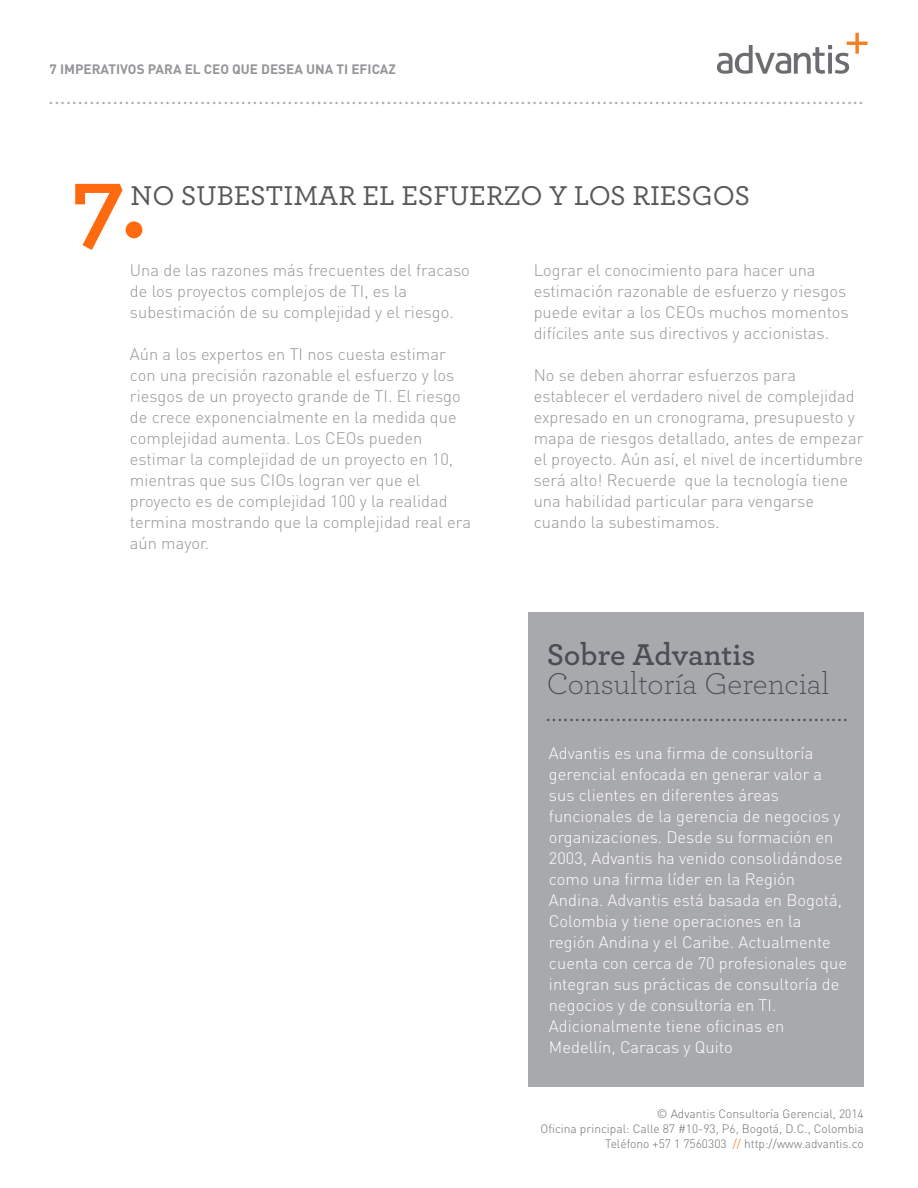
<style>
.page{position:relative;width:918px;height:1188px;background:#fff}
.page>*{position:absolute;margin:0;border:0;box-sizing:border-box;transform-origin:0 0}
.t1{font:700 102.15px "Archer Pro";color:#ff6a0f}
.t2{font:300 31.5px "Archer Pro";color:#4c4d52}
.t3{font:600 31.5px "Archer Pro";color:#4c4d52}
.t4{font:500 28.5px "Archer Pro";color:#57585a}
.t5{font:italic 22.5px "Archer Pro";color:#a8a9ad}
.t6{font:italic 22.5px "Archer Pro";color:#4c4d52}
.t7{font:300 16.5px/21px "DIN";color:#939598}
.t8{font:300 16.5px/21px "DIN";color:#fff}
.t9{font:700 13.5px "DIN";color:#939598}
.t10{font:300 12px/15px "DIN";color:#6c6d70;text-align:right}
.s1{color:#ff6a0f}
</style>
<div class="page">
<svg style="left:717px;top:33px;width:151px;height:41px"></svg>
<div style="left:528px;top:612px;width:336px;height:475px;background:#a8a9ad"></div>
<p class="t9" style="left:50px;top:60px;width:348px">7 IMPERATIVOS PARA EL CEO QUE DESEA UNA TI EFICAZ</p>
<h3 class="t5" style="left:50px;top:80px;width:816px">............................................................................................................................................</h3>
<h1 class="t1" style="left:72px;top:123px;width:77px">7.</h1>
<h3 class="t4" style="left:131px;top:175px;width:621px">NO SUBESTIMAR EL ESFUERZO Y LOS RIESGOS</h3>
<p class="t7" style="left:130px;top:260px;width:342px">Una de las razones más frecuentes del fracaso de los proyectos complejos de TI, es la subestimación de su complejidad y el riesgo.</p>
<p class="t7" style="left:130px;top:344px;width:343px">Aún a los expertos en TI nos cuesta estimar con una precisión razonable el esfuerzo y los riesgos de un proyecto grande de TI. El riesgo de crece exponencialmente en la medida que complejidad aumenta. Los CEOs pueden estimar la complejidad de un proyecto en 10, mientras que sus CIOs logran ver que el proyecto es de complejidad 100 y la realidad termina mostrando que la complejidad real era aún mayor.</p>
<p class="t7" style="left:534px;top:260px;width:317px">Lograr el conocimiento para hacer una estimación razonable de esfuerzo y riesgos puede evitar a los CEOs muchos momentos difíciles ante sus directivos y accionistas.</p>
<p class="t7" style="left:534px;top:365px;width:331px">No se deben ahorrar esfuerzos para establecer el verdadero nivel de complejidad expresado en un cronograma, presupuesto y mapa de riesgos detallado, antes de empezar el proyecto. Aún así, el nivel de incertidumbre será alto! Recuerde que la tecnología tiene una habilidad particular para vengarse cuando la subestimamos.</p>
<h2 class="t3" style="left:547px;top:631px;width:210px">Sobre Advantis</h2>
<h2 class="t2" style="left:547px;top:663px;width:284px">Consultoría Gerencial</h2>
<h3 class="t6" style="left:547px;top:698px;width:303px">....................................................</h3>
<p class="t8" style="left:549px;top:743px;width:300px">Advantis es una firma de consultoría gerencial enfocada en generar valor a sus clientes en diferentes áreas funcionales de la gerencia de negocios y organizaciones. Desde su formación en 2003, Advantis ha venido consolidándose como una firma líder en la Región Andina. Advantis está basada en Bogotá, Colombia y tiene operaciones en la región Andina y el Caribe. Actualmente cuenta con cerca de 70 profesionales que integran sus prácticas de consultoría de negocios y de consultoría en TI.<br>Adicionalmente tiene oficinas en Medellín, Caracas y Quito</p>
<p class="t10" style="left:541px;top:1106px;width:325px">© Advantis Consultoría Gerencial, 2014<br>Oficina principal: Calle 87 #10-93, P6, Bogotá, D.C., Colombia<br>Teléfono +57 1 7560303 <span class="s1">//</span> http://www.advantis.co</p>
</div>
